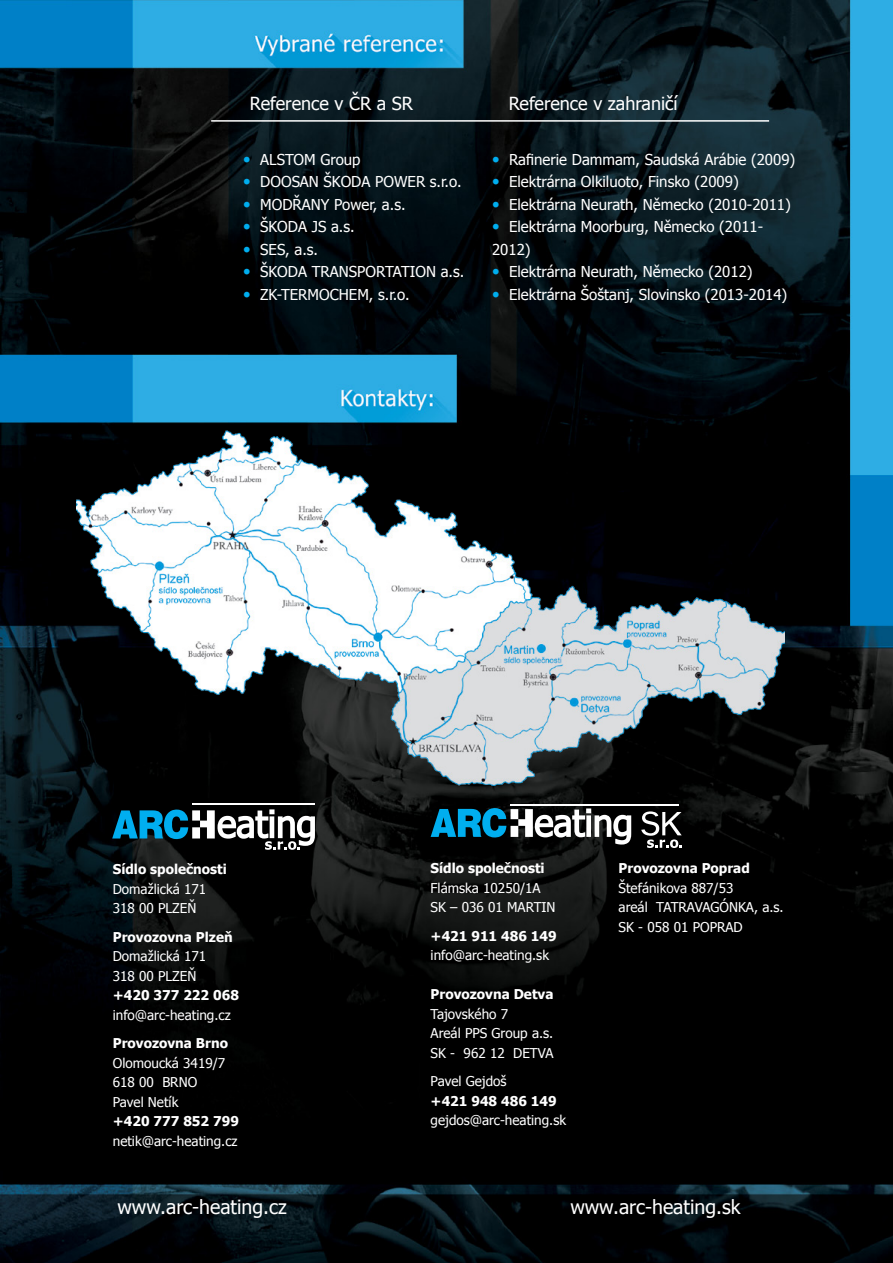
<style>
.page{position:relative;width:893px;height:1263px;background:#fff}
.page>*{position:absolute;margin:0;border:0;box-sizing:border-box;transform-origin:0 0}
.t1{font:19.5px "Tahoma";color:#fff}
.t2{font:18px "Tahoma";color:#fff}
.t3{font:15px/22.5px "Tahoma";color:#fff}
.t4{font:13.5px/19.5px "Tahoma";color:#fff}
.t5{font:700 13.5px "Tahoma";color:#fff}
.s1{font-size:16.5px;color:#00aeef}
</style>
<div class="page">
<img style="left:0;top:0;width:893px;height:1263px">
<hr style="left:211px;top:120px;width:558px;height:2px;background:#fff">
<svg style="left:113px;top:809px;width:202px;height:41px"></svg>
<hr style="left:192px;top:803px;width:123px;height:2px;background:#fff">
<hr style="left:510px;top:804px;width:169px;height:1px;background:#fff">
<svg style="left:431px;top:808px;width:200px;height:36px"></svg>
<svg style="left:641px;top:811px;width:41px;height:37px"></svg>
<img style="left:77px;top:430px;width:708px;height:355px">
<p class="t2" style="left:250px;top:91px;width:165px">Reference v ČR a SR</p>
<p class="t2" style="left:509px;top:91px;width:170px">Reference v zahraničí</p>
<p class="t3" style="left:243px;top:147px;width:119px"><span class="s1">•</span> ALSTOM Group</p>
<p class="t3" style="left:243px;top:170px;width:38px"><span class="s1">•</span> Doosan</p>
<p class="t3" style="left:324px;top:170px;width:19px">Škoda</p>
<p class="t3" style="left:375px;top:170px;width:88px">Power s.r.o.</p>
<p class="t3" style="left:243px;top:192px;width:164px"><span class="s1">•</span> MODŘANY Power, a.s.</p>
<p class="t3" style="left:243px;top:215px;width:113px"><span class="s1">•</span> ŠKODA JS a.s.</p>
<p class="t3" style="left:243px;top:237px;width:76px"><span class="s1">•</span> SES, a.s.</p>
<p class="t3" style="left:243px;top:260px;width:223px"><span class="s1">•</span> ŠKODA TRANSPORTATION a.s.</p>
<p class="t3" style="left:243px;top:282px;width:168px"><span class="s1">•</span> ZK-TERMOCHEM, s.r.o.</p>
<p class="t3" style="left:492px;top:147px;width:305px"><span class="s1">•</span> Rafinerie Dammam, Saudská Arábie (2009)</p>
<p class="t3" style="left:492px;top:170px;width:248px"><span class="s1">•</span> Elektrárna Olkiluoto, Finsko (2009)</p>
<p class="t3" style="left:492px;top:192px;width:300px"><span class="s1">•</span> Elektrárna Neurath, Německo (2010-2011)</p>
<p class="t3" style="left:492px;top:215px;width:273px"><span class="s1">•</span> Elektrárna Moorburg, Německo (2011-<br>2012)</p>
<p class="t3" style="left:492px;top:260px;width:262px"><span class="s1">•</span> Elektrárna Neurath, Německo (2012)</p>
<p class="t3" style="left:492px;top:282px;width:297px"><span class="s1">•</span> Elektrárna Šoštanj, Slovinsko (2013-2014)</p>
<p class="t5" style="left:113px;top:860px;width:116px">Sídlo společnosti</p>
<p class="t4" style="left:113px;top:878px;width:95px">Domažlická 171<br>318 00 PLZEŇ</p>
<p class="t5" style="left:113px;top:927px;width:121px">Provozovna Plzeň</p>
<p class="t4" style="left:113px;top:946px;width:95px">Domažlická 171<br>318 00 PLZEŇ</p>
<p class="t5" style="left:113px;top:986px;width:128px">+420 377 222 068</p>
<p class="t4" style="left:113px;top:1004px;width:119px">info@arc-heating.cz</p>
<p class="t5" style="left:113px;top:1034px;width:117px">Provozovna Brno</p>
<p class="t4" style="left:113px;top:1052px;width:114px">Olomoucká 3419/7<br>618 00 BRNO<br>Pavel Netík</p>
<p class="t5" style="left:113px;top:1112px;width:128px">+420 777 852 799</p>
<p class="t4" style="left:113px;top:1130px;width:126px">netik@arc-heating.cz</p>
<p class="t5" style="left:431px;top:859px;width:116px">Sídlo společnosti</p>
<p class="t4" style="left:431px;top:877px;width:126px">Flámska 10250/1A<br>SK – 036 01 MARTIN</p>
<p class="t5" style="left:431px;top:926px;width:128px">+421 911 486 149</p>
<p class="t4" style="left:431px;top:945px;width:120px">info@arc-heating.sk</p>
<p class="t5" style="left:431px;top:985px;width:124px">Provozovna Detva</p>
<p class="t4" style="left:431px;top:1003px;width:124px">Tajovského 7<br>Areál PPS Group a.s.<br>SK - 962 12 DETVA</p>
<p class="t4" style="left:431px;top:1071px;width:77px">Pavel Gejdoš</p>
<p class="t5" style="left:431px;top:1091px;width:128px">+421 948 486 149</p>
<p class="t4" style="left:431px;top:1110px;width:137px">gejdos@arc-heating.sk</p>
<p class="t5" style="left:619px;top:859px;width:133px">Provozovna Poprad</p>
<p class="t4" style="left:619px;top:877px;width:167px">Štefánikova 887/53<br>areál TATRAVAGÓNKA, a.s.<br>SK - 058 01 POPRAD</p>
<h1 class="t1" style="left:117px;top:1193px;width:171px">www.arc-heating.cz</h1>
<h1 class="t1" style="left:570px;top:1193px;width:172px">www.arc-heating.sk</h1>
</div>
